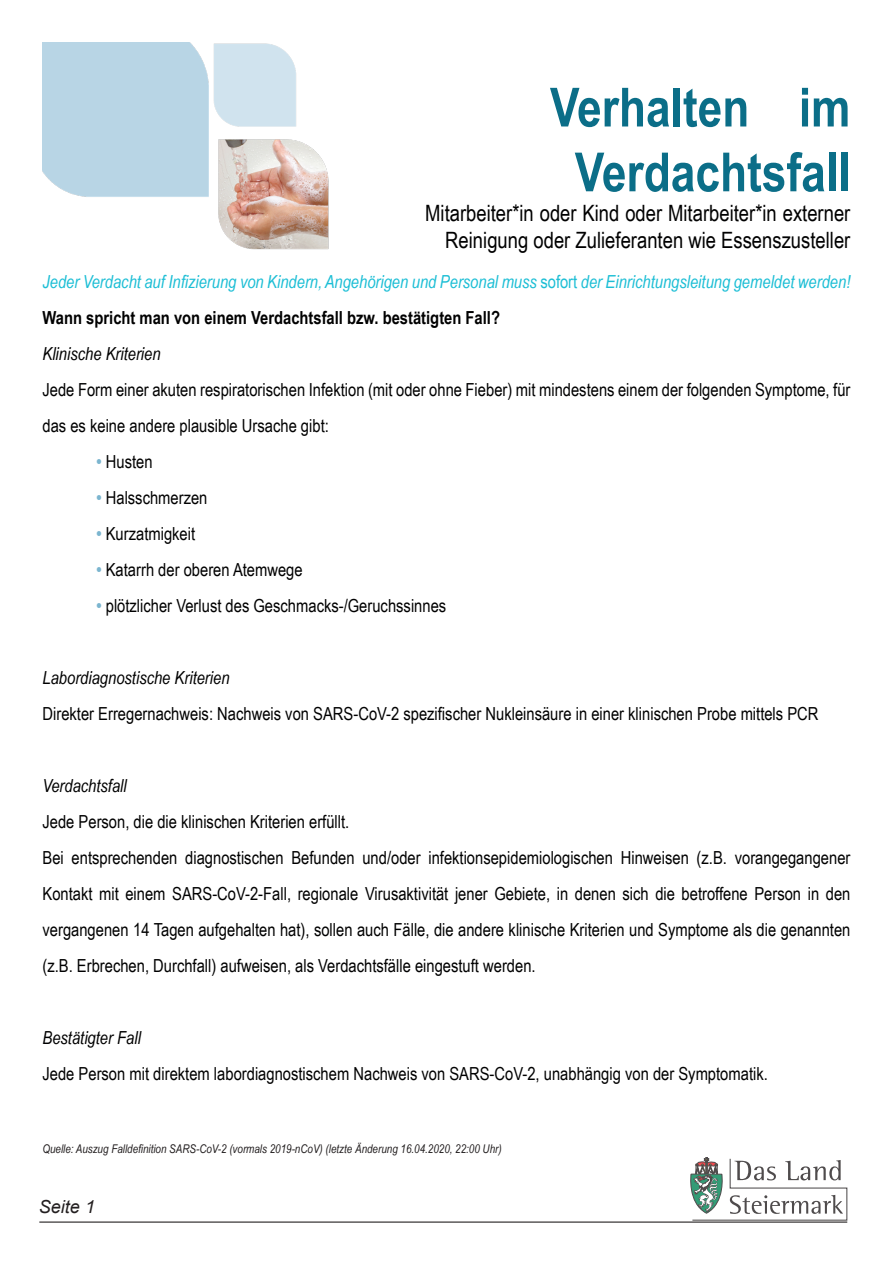
<style>
.page{position:relative;width:893px;height:1263px;background:#fff}
.page>*{position:absolute;margin:0;border:0;box-sizing:border-box;transform-origin:0 0}
.Kapitel{font:700 54px/64.8px "Arial Narrow";color:#0b6e88;text-align:center}
.t1{font:22.5px/27px "Arial Narrow";color:#000001;text-align:right}
.t2{font:18px/36px "Arial Narrow";color:#000001}
.t3{font:italic 18px "Arial Narrow";color:#1cbed5}
.t4{font:italic 18px "Arial Narrow";color:#000001}
.t5{font:700 18px "Arial Narrow";color:#000001}
.t6{font:italic 18px "Arial";color:#231f20}
.t7{font:italic 12px "Arial Narrow";color:#231f20}
.s1{font-style:normal}
.s2{font-weight:700;color:#7bb5cf}
</style>
<div class="page">
<svg style="left:690px;top:1157px;width:158px;height:64px"></svg>
<hr style="left:39px;top:1221px;width:808px;height:1px;background:#231f20">
<div style="left:43px;top:43px;width:166px;height:154px;background:#b8d5e5"></div>
<img style="left:213px;top:43px;width:83px;height:84px">
<img style="left:218px;top:139px;width:111px;height:111px">
<p class="Kapitel" style="left:550px;top:72px;width:302px">Verhalten im<br>Verdachtsfall</p>
<p class="t1" style="left:425px;top:198px;width:427px">Mitarbeiter*in oder Kind oder Mitarbeiter*in externer<br>Reinigung oder Zulieferanten wie Essenszusteller</p>
<p class="t3" style="left:43px;top:269px;width:809px">Jeder Verdacht auf Infizierung von Kindern, Angehörigen und Personal muss <span class="s1">sofort</span> der Einrichtungsleitung gemeldet werden!</p>
<p class="t5" style="left:43px;top:304px;width:459px">Wann spricht man von einem Verdachtsfall bzw. bestätigten Fall?</p>
<p class="t4" style="left:43px;top:341px;width:120px">Klinische Kriterien</p>
<p class="t2" style="left:43px;top:371px;width:809px">Jede Form einer akuten respiratorischen Infektion (mit oder ohne Fieber) mit mindestens einem der folgenden Symptome, für das es keine andere plausible Ursache gibt:</p>
<p class="t2" style="left:97px;top:443px;width:58px"><span class="s2">•</span> Husten</p>
<p class="t2" style="left:97px;top:479px;width:112px"><span class="s2">•</span> Halsschmerzen</p>
<p class="t2" style="left:97px;top:515px;width:100px"><span class="s2">•</span> Kurzatmigkeit</p>
<p class="t2" style="left:97px;top:551px;width:208px"><span class="s2">•</span> Katarrh der oberen Atemwege</p>
<p class="t2" style="left:97px;top:587px;width:351px"><span class="s2">•</span> plötzlicher Verlust des Geschmacks-/Geruchssinnes</p>
<p class="t4" style="left:43px;top:665px;width:189px">Labordiagnostische Kriterien</p>
<p class="t2" style="left:43px;top:695px;width:777px">Direkter Erregernachweis: Nachweis von SARS-CoV-2 spezifischer Nukleinsäure in einer klinischen Probe mittels PCR</p>
<p class="t4" style="left:43px;top:773px;width:86px">Verdachtsfall</p>
<p class="t2" style="left:43px;top:803px;width:308px">Jede Person, die die klinischen Kriterien erfüllt.</p>
<p class="t2" style="left:43px;top:839px;width:809px;text-align:justify">Bei entsprechenden diagnostischen Befunden und/oder infektionsepidemiologischen Hinweisen (z.B. vorangegangener Kontakt mit einem SARS-CoV-2-Fall, regionale Virusaktivität jener Gebiete, in denen sich die betroffene Person in den vergangenen 14 Tagen aufgehalten hat), sollen auch Fälle, die andere klinische Kriterien und Symptome als die genannten (z.B. Erbrechen, Durchfall) aufweisen, als Verdachtsfälle eingestuft werden.</p>
<p class="t4" style="left:43px;top:1025px;width:100px">Bestätigter Fall</p>
<p class="t2" style="left:43px;top:1055px;width:727px">Jede Person mit direktem labordiagnostischem Nachweis von SARS-CoV-2, unabhängig von der Symptomatik.</p>
<p class="t7" style="left:43px;top:1140px;width:461px">Quelle: Auszug Falldefinition SARS-CoV-2 (vormals 2019-nCoV) (letzte Änderung 16.04.2020, 22:00 Uhr)</p>
<p class="t6" style="left:39px;top:1195px;width:58px">Seite 1</p>
</div>
